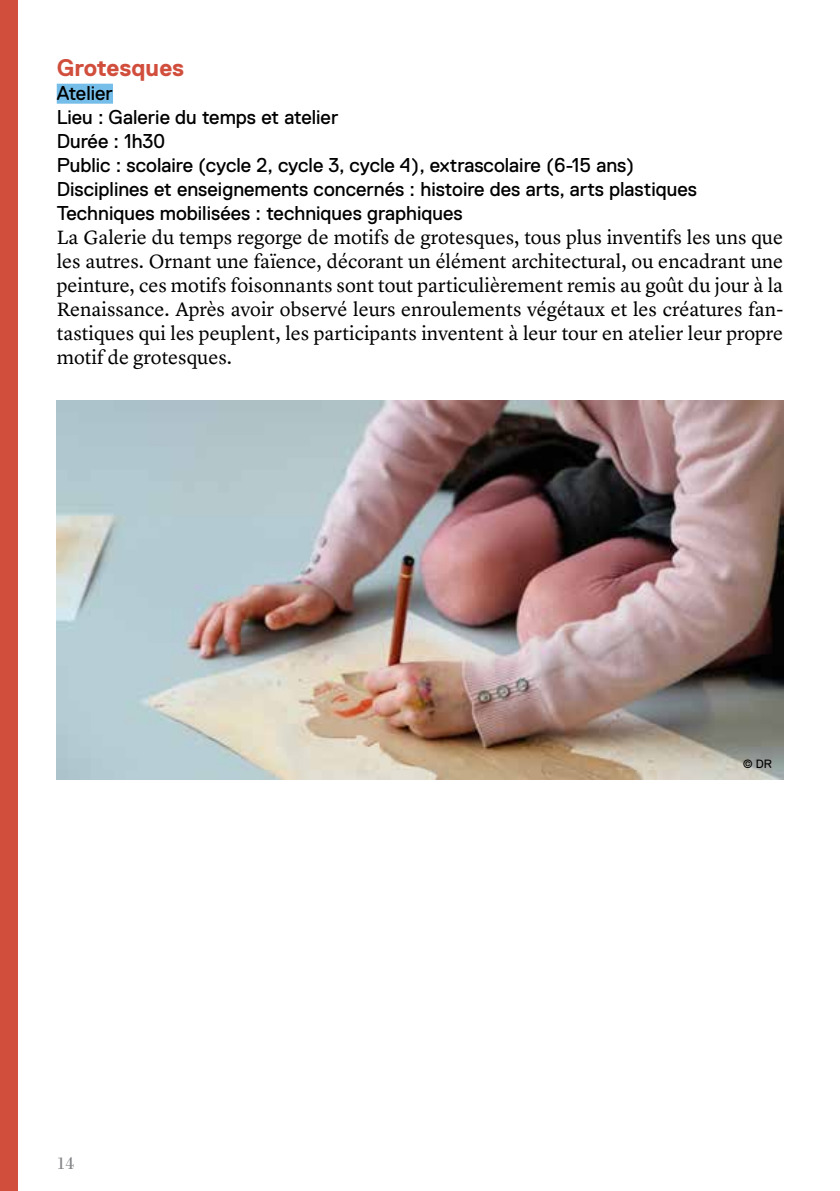
<style>
.page{position:relative;width:840px;height:1191px;background:#fff}
.page>*{position:absolute;margin:0;border:0;box-sizing:border-box;transform-origin:0 0}
.t1{font:700 24px "Replica";color:#d14e3d}
.t2{font:20px/24px "Lyon Text";color:#000;text-align:justify}
.t3{font:20px/24px "Replica";color:#000}
.t4{font:18px "Bodoni";color:#808285}
.t5{font:12px "Replica";color:#000}
</style>
<div class="page">
<div style="left:0;top:0;width:17px;height:1191px;background:#d14e3d"></div>
<div style="left:57px;top:84px;width:56px;height:20px;background:#75bee9"></div>
<img style="left:57px;top:401px;width:725px;height:378px">
<p class="t1" style="left:57px;top:54px;width:129px">Grotesques</p>
<p class="t3" style="left:57px;top:81px;width:641px">Atelier<br>Lieu : Galerie du temps et atelier<br>Durée : 1h30<br>Public : scolaire (cycle 2, cycle 3, cycle 4), extrascolaire (6-15 ans)<br>Disciplines et enseignements concernés : histoire des arts, arts plastiques Techniques mobilisées : techniques graphiques</p>
<p class="t2" style="left:57px;top:223px;width:727px">La Galerie du temps regorge de motifs de grotesques, tous plus inventifs les uns que les autres. Ornant une faïence, décorant un élément architectural, ou encadrant une peinture, ces motifs foisonnants sont tout particulièrement remis au goût du jour à la Renaissance. Après avoir observé leurs enroulements végétaux et les créatures fan&shy;tastiques qui les peuplent, les participants inventent à leur tour en atelier leur propre motif de grotesques.</p>
<p class="t4" style="left:57px;top:1152px;width:19px">14</p>
<p class="t5" style="left:742px;top:757px;width:31px">© DR</p>
</div>
